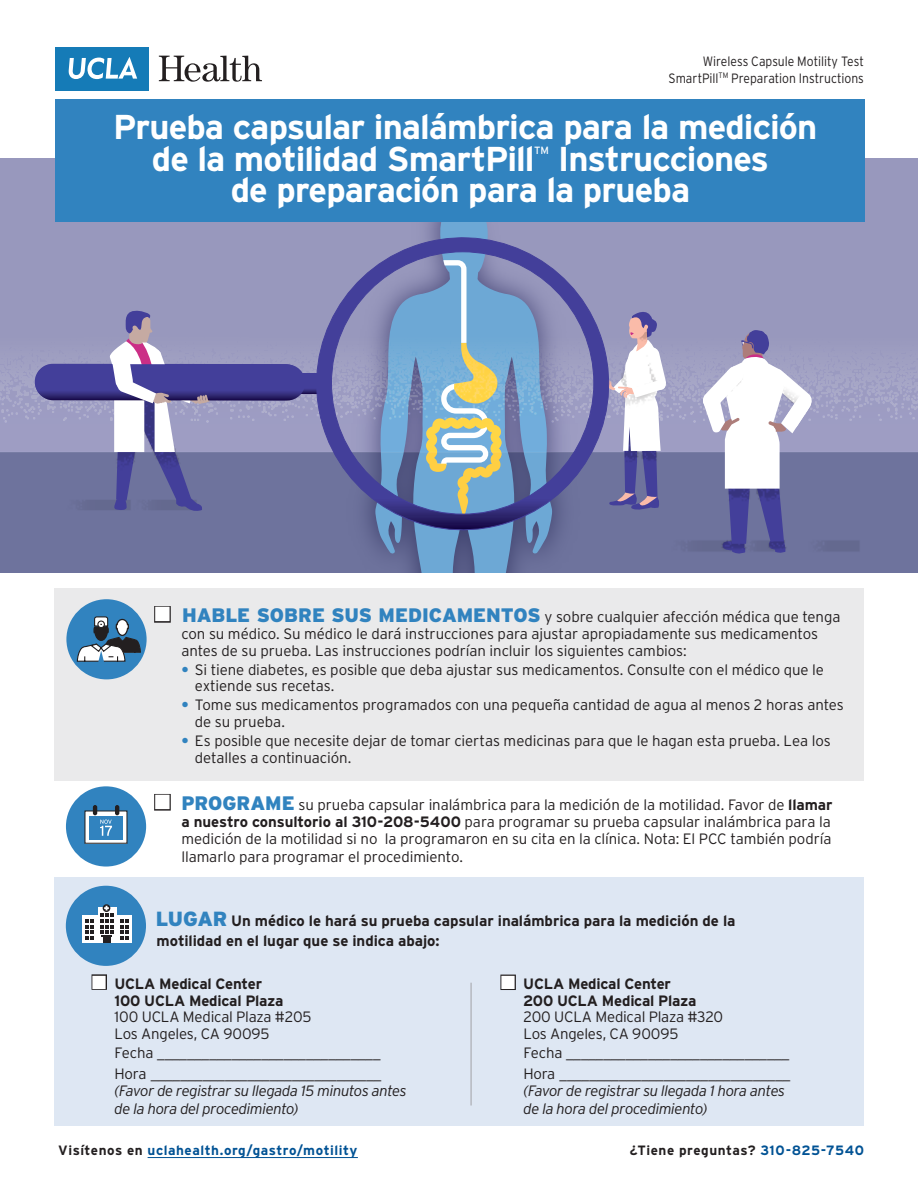
<style>
.page{position:relative;width:918px;height:1188px;background:#fff}
.page>*{position:absolute;margin:0;border:0;box-sizing:border-box;transform-origin:0 0}
.TITLE_SUB_BLACK_CAPS{font:700 34.5px/31.5px "Interstate";letter-spacing:-.025em;color:#fff}
.TEXT_1_INSET{font:300 15px/17.2px "Interstate";letter-spacing:-.005em;color:#231f20}
.TEXT_1_BULLETS_INSET{font:300 15px/16.8px "Interstate";letter-spacing:-.005em;color:#231f20}
.TEXT_1{font:300 15px "Interstate";letter-spacing:-.015em;color:#231f20}
.TEXT_1-2{font:italic 300 15px/18px "Interstate";letter-spacing:-.03em;color:#231f20}
.TEXT_1_INSET-2{font:700 15px/19.5px "Interstate";letter-spacing:-.005em;color:#231f20}
.TEXT_1-3{font:700 15px "Interstate";letter-spacing:-.015em;color:#231f20}
.TEXT_1-4{font:300 13.5px/16.5px "Interstate";color:#231f20;text-align:right;scale:.9 1}
.YELLOW_SUB_TITLE{font:700 13.5px "Interstate";letter-spacing:.035em;color:#005294}
.YELLOW_SUB_TITLE-2{font:700 13.5px "Interstate";letter-spacing:.035em;color:#231f20}
.TITLE_SUB_BLACK_CAPS-2{font:10.5px "Interstate";color:#fff}
.s1{font-family:"Universal Newswith Comm Pi";font-weight:400;font-size:18px}
.s2{font-weight:900;font-size:19.5px;color:#3183bf}
.s3{font-weight:700;color:#3183bf}
.s4{font-weight:700}
.s5{font-weight:900;font-size:20.4px;color:#3183bf}
.s6{font-family:"Universal Newswith Comm Pi";font-weight:400;font-size:16.5px}
.s7{color:#231f20}
.s8{color:#005294}
</style>
<div class="page">
<div style="left:54px;top:588px;width:810px;height:192px;background:#eaeaeb"></div>
<div style="left:54px;top:877px;width:810px;height:248px;background:#dee7f3"></div>
<hr style="left:471px;top:983px;width:1px;height:123px;background:#a1a1a5">
<div style="left:0;top:158px;width:918px;height:414px;background:#9898bd"></div>
<div style="left:0;top:452px;width:918px;height:120px;background:#6e739d"></div>
<svg style="left:376px;top:546px;width:175px;height:26px"></svg>
<img style="left:0;top:371px;width:918px;height:52px">
<svg style="left:624px;top:312px;width:33px;height:167px"></svg>
<svg style="left:35px;top:310px;width:266px;height:201px"></svg>
<svg style="left:301px;top:222px;width:323px;height:324px"></svg>
<img style="left:607px;top:479px;width:52px;height:67px">
<img style="left:813px;top:371px;width:60px;height:52px">
<img style="left:642px;top:312px;width:60px;height:159px">
<svg style="left:702px;top:330px;width:111px;height:224px"></svg>
<div style="left:55px;top:47px;width:94px;height:43px;background:#157bb7"></div>
<svg style="left:69px;top:57px;width:68px;height:22px"></svg>
<svg style="left:159px;top:56px;width:103px;height:26px"></svg>
<hr style="left:148px;top:1157px;width:210px;height:1px;background:#005294">
<div style="left:56px;top:99px;width:810px;height:123px;background:#3183bf"></div>
<div style="left:66px;top:886px;width:80px;height:80px;background:#3183bf;border-radius:50%"></div>
<svg style="left:88px;top:909px;width:36px;height:7px"></svg>
<div style="left:82px;top:916px;width:50px;height:27px;background:#fff"></div>
<div style="left:98px;top:907px;width:18px;height:36px;background:#fff"></div>
<svg style="left:86px;top:919px;width:8px;height:21px"></svg>
<svg style="left:120px;top:919px;width:9px;height:21px"></svg>
<svg style="left:100px;top:906px;width:14px;height:37px"></svg>
<div style="left:66px;top:599px;width:81px;height:80px;background:#3183bf;border-radius:50%"></div>
<svg style="left:76px;top:609px;width:65px;height:53px"></svg>
<div style="left:66px;top:786px;width:80px;height:81px;background:#3183bf;border-radius:50%"></div>
<div style="left:85px;top:811px;width:42px;height:32px;background:#fff"></div>
<div style="left:84px;top:810px;width:43px;height:34px;border:1px solid #231f20"></div>
<div style="left:89px;top:816px;width:34px;height:24px;background:#3183bf"></div>
<svg style="left:93px;top:805px;width:26px;height:31px"></svg>
<p class="TEXT_1-4" style="left:669px;top:53px;width:219px">Wireless Capsule Motility Test<br>SmartPill<sup>TM</sup> Preparation Instructions</p>
<p class="TITLE_SUB_BLACK_CAPS" style="left:152px;top:111px;width:667px;text-indent:-39px">Prueba capsular inalámbrica para la medición de la motilidad SmartPill</p>
<p class="TITLE_SUB_BLACK_CAPS" style="left:231px;top:142px;width:540px;text-indent:327px">Instrucciones de preparación para la prueba</p>
<p class="TITLE_SUB_BLACK_CAPS-2" style="left:534px;top:145px;width:16px">TM</p>
<p class="TEXT_1_INSET" style="left:181px;top:608px;width:661px;line-height:16.8px;text-indent:-27px"><span class="s1">M</span> <span class="s2">HABLE SOBRE SUS MEDICAMENTOS</span> y sobre cualquier afección médica que tenga con su médico. Su médico le dará instrucciones para ajustar apropiadamente sus medicamentos antes de su prueba. Las instrucciones podrían incluir los siguientes cambios:</p>
<p class="TEXT_1_BULLETS_INSET" style="left:195px;top:661px;width:631px;text-indent:-14px"><span class="s3">•</span> Si tiene diabetes, es posible que deba ajustar sus medicamentos. Consulte con el médico que le extiende sus recetas.</p>
<p class="TEXT_1_BULLETS_INSET" style="left:195px;top:696px;width:651px;text-indent:-14px"><span class="s3">•</span> Tome sus medicamentos programados con una pequeña cantidad de agua al menos 2 horas antes de su prueba.</p>
<p class="TEXT_1_BULLETS_INSET" style="left:195px;top:732px;width:637px;text-indent:-14px"><span class="s3">•</span> Es posible que necesite dejar de tomar ciertas medicinas para que le hagan esta prueba. Lea los detalles a continuación.</p>
<p class="TEXT_1_INSET" style="left:181px;top:796px;width:653px;text-align:justify;text-indent:-27px"><span class="s1">M</span> <span class="s2">PROGRAME</span> su prueba capsular inalámbrica para la medición de la motilidad. Favor de <span class="s4">llamar a nuestro consultorio al 310-208-5400</span> para programar su prueba capsular inalámbrica para la medición de la motilidad si no la programaron en su cita en la clínica. Nota: El PCC también podría llamarlo para programar el procedimiento.</p>
<p class="TEXT_1_INSET-2" style="left:156px;top:911px;width:581px"><span class="s5">LUGAR</span> Un médico le hará su prueba capsular inalámbrica para la medición de la motilidad en el lugar que se indica abajo:</p>
<p class="TEXT_1-3" style="left:501px;top:976px;width:172px"><span class="s6">M</span> UCLA Medical Center</p>
<p class="TEXT_1-3" style="left:523px;top:992px;width:175px">200 UCLA Medical Plaza</p>
<p class="TEXT_1" style="left:524px;top:1009px;width:201px">200 UCLA Medical Plaza #320</p>
<p class="TEXT_1" style="left:524px;top:1025px;width:157px">Los Angeles, CA 90095</p>
<p class="TEXT_1" style="left:524px;top:1045px;width:267px">Fecha ______________________________</p>
<p class="TEXT_1" style="left:524px;top:1066px;width:268px">Hora _______________________________</p>
<p class="TEXT_1-2" style="left:524px;top:1081px;width:263px">(Favor de registrar su llegada 1 hora antes de la hora del procedimiento)</p>
<p class="TEXT_1-3" style="left:92px;top:976px;width:172px"><span class="s6">M</span> UCLA Medical Center</p>
<p class="TEXT_1-3" style="left:114px;top:992px;width:171px">100 UCLA Medical Plaza</p>
<p class="TEXT_1" style="left:115px;top:1008px;width:198px">100 UCLA Medical Plaza #205</p>
<p class="TEXT_1" style="left:115px;top:1025px;width:157px">Los Angeles, CA 90095</p>
<p class="TEXT_1" style="left:115px;top:1044px;width:267px">Fecha ______________________________</p>
<p class="TEXT_1" style="left:115px;top:1065px;width:268px">Hora _______________________________</p>
<p class="TEXT_1-2" style="left:115px;top:1081px;width:294px">(Favor de registrar su llegada 15 minutos antes de la hora del procedimiento)</p>
<p class="YELLOW_SUB_TITLE" style="left:58px;top:1143px;width:301px"><span class="s7">Visítenos en</span> uclahealth.org/gastro/motility</p>
<p class="YELLOW_SUB_TITLE-2" style="left:630px;top:1143px;width:236px">¿Tiene preguntas? <span class="s8">310-825-7540</span></p>
</div>
